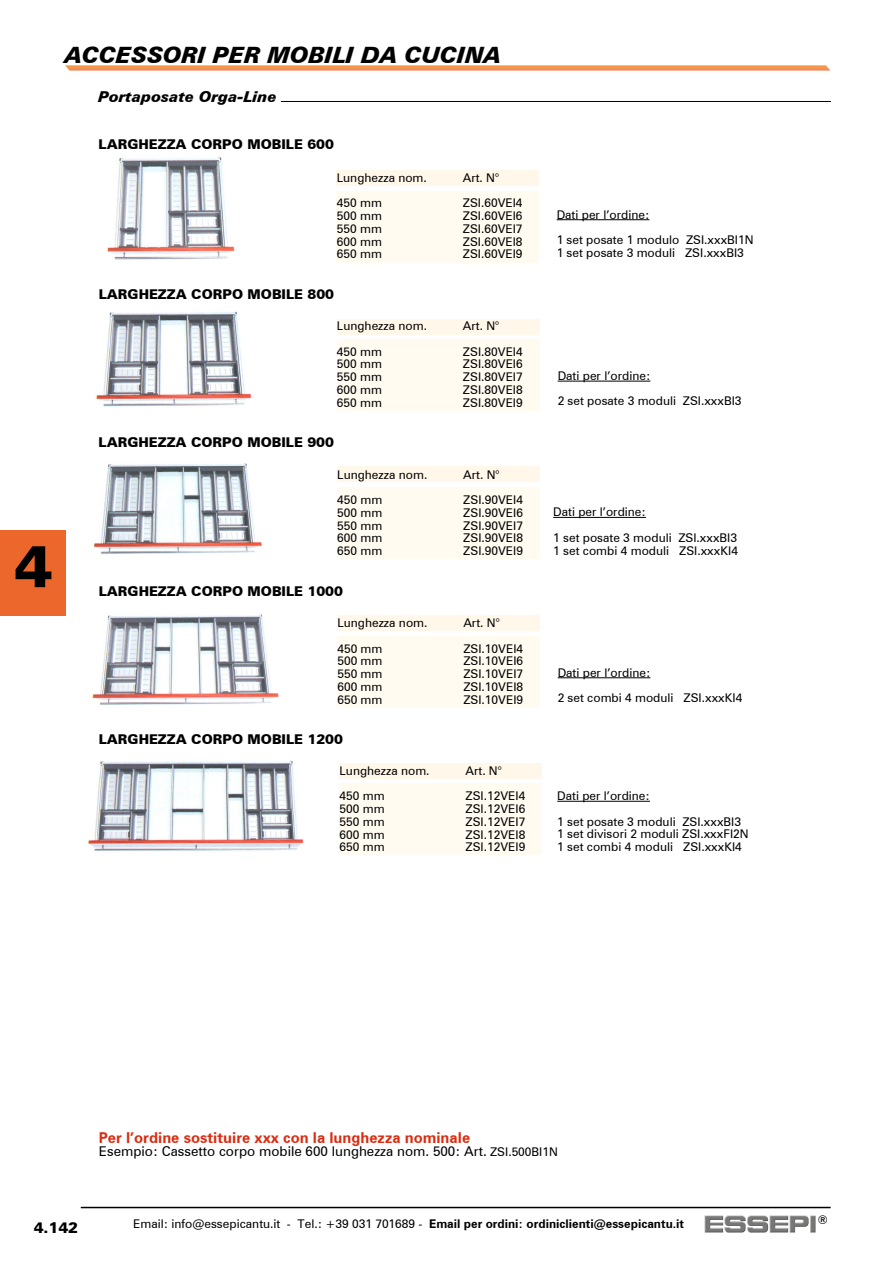
<style>
.page{position:relative;width:893px;height:1263px;background:#fff}
.page>*{position:absolute;margin:0;border:0;box-sizing:border-box;transform-origin:0 0}
.t1{font:900 58.65px "Zurich BT";color:#000}
.t2{font:italic 900 22.5px "Zurich BT";color:#000}
.t3{font:700 15px "Zurich BT";color:#db2c11}
.t4{font:italic 900 15px "Zurich BT";color:#000}
.t5{font:900 15px "Zurich BT";color:#000}
.t6{font:900 13.5px "Zurich BT";color:#000}
.t7{font:13.5px "Zurich BT";color:#000}
.t8{font:12px/25.5px "Zurich BT";color:#000}
.s1{font-size:12px}
.s2{font-weight:700}
</style>
<div class="page">
<svg style="left:65px;top:65px;width:765px;height:5px;background:#f39a59"></svg>
<div style="left:0;top:530px;width:65px;height:85px;background:#ec672c"></div>
<hr style="left:81px;top:1207px;width:750px;height:1px;background:#000">
<img style="left:704px;top:1215px;width:112px;height:18px">
<div style="left:337px;top:170px;width:202px;height:16px;background:#fff7e9"></div>
<div style="left:337px;top:191px;width:202px;height:71px;background:#fffbf1"></div>
<div style="left:337px;top:319px;width:202px;height:15px;background:#fff7e9"></div>
<div style="left:337px;top:339px;width:202px;height:72px;background:#fffbf1"></div>
<div style="left:337px;top:466px;width:202px;height:16px;background:#fff7e9"></div>
<div style="left:337px;top:487px;width:202px;height:72px;background:#fffbf1"></div>
<div style="left:337px;top:615px;width:202px;height:16px;background:#fff7e9"></div>
<div style="left:337px;top:636px;width:202px;height:71px;background:#fffbf1"></div>
<div style="left:340px;top:763px;width:202px;height:16px;background:#fff7e9"></div>
<div style="left:340px;top:784px;width:202px;height:71px;background:#fffbf1"></div>
<img style="left:88px;top:760px;width:216px;height:91px">
<img style="left:96px;top:311px;width:156px;height:96px">
<img style="left:93px;top:463px;width:169px;height:92px">
<img style="left:107px;top:157px;width:128px;height:103px">
<img style="left:92px;top:614px;width:187px;height:91px">
<hr style="left:553px;top:517px;width:93px;height:1px;background:#000">
<hr style="left:558px;top:381px;width:92px;height:1px;background:#000">
<hr style="left:558px;top:677px;width:92px;height:1px;background:#000">
<hr style="left:557px;top:801px;width:93px;height:1px;background:#000">
<hr style="left:557px;top:219px;width:92px;height:1px;background:#000">
<hr style="left:281px;top:101px;width:550px;height:1px;background:#000">
<h2 class="t2" style="left:65px;top:41px;width:438px">ACCESSORI PER MOBILI DA CUCINA</h2>
<p class="t4" style="left:98px;top:87px;width:180px">Portaposate Orga-Line</p>
<h1 class="t1" style="left:14px;top:531px;width:40px">4</h1>
<p class="t6" style="left:99px;top:136px;width:237px">LARGHEZZA CORPO MOBILE 600</p>
<p class="t8" style="left:337px;top:165px;width:92px">Lunghezza nom.</p>
<p class="t8" style="left:463px;top:165px;width:38px">Art. N°</p>
<p class="t8" style="left:337px;top:190px;width:47px">450 mm</p>
<p class="t8" style="left:463px;top:190px;width:61px">ZSI.60VEI4</p>
<p class="t8" style="left:337px;top:203px;width:47px">500 mm</p>
<p class="t8" style="left:463px;top:203px;width:61px">ZSI.60VEI6</p>
<p class="t8" style="left:337px;top:216px;width:47px">550 mm</p>
<p class="t8" style="left:463px;top:216px;width:61px">ZSI.60VEI7</p>
<p class="t8" style="left:337px;top:229px;width:47px">600 mm</p>
<p class="t8" style="left:463px;top:229px;width:61px">ZSI.60VEI8</p>
<p class="t8" style="left:337px;top:241px;width:47px">650 mm</p>
<p class="t8" style="left:463px;top:241px;width:61px">ZSI.60VEI9</p>
<p class="t6" style="left:99px;top:286px;width:237px">LARGHEZZA CORPO MOBILE 800</p>
<p class="t8" style="left:337px;top:313px;width:92px">Lunghezza nom.</p>
<p class="t8" style="left:463px;top:313px;width:38px">Art. N°</p>
<p class="t8" style="left:337px;top:338px;width:47px">450 mm</p>
<p class="t8" style="left:463px;top:338px;width:61px">ZSI.80VEI4</p>
<p class="t8" style="left:337px;top:351px;width:47px">500 mm</p>
<p class="t8" style="left:463px;top:351px;width:61px">ZSI.80VEI6</p>
<p class="t8" style="left:337px;top:364px;width:47px">550 mm</p>
<p class="t8" style="left:463px;top:364px;width:61px">ZSI.80VEI7</p>
<p class="t8" style="left:337px;top:377px;width:47px">600 mm</p>
<p class="t8" style="left:463px;top:377px;width:61px">ZSI.80VEI8</p>
<p class="t8" style="left:337px;top:389px;width:47px">650 mm</p>
<p class="t8" style="left:463px;top:389px;width:61px">ZSI.80VEI9</p>
<p class="t6" style="left:99px;top:434px;width:237px">LARGHEZZA CORPO MOBILE 900</p>
<p class="t8" style="left:337px;top:461px;width:92px">Lunghezza nom.</p>
<p class="t8" style="left:463px;top:461px;width:38px">Art. N°</p>
<p class="t8" style="left:337px;top:487px;width:47px">450 mm</p>
<p class="t8" style="left:463px;top:487px;width:61px">ZSI.90VEI4</p>
<p class="t8" style="left:337px;top:500px;width:47px">500 mm</p>
<p class="t8" style="left:463px;top:500px;width:61px">ZSI.90VEI6</p>
<p class="t8" style="left:337px;top:512px;width:47px">550 mm</p>
<p class="t8" style="left:463px;top:512px;width:61px">ZSI.90VEI7</p>
<p class="t8" style="left:337px;top:525px;width:47px">600 mm</p>
<p class="t8" style="left:463px;top:525px;width:61px">ZSI.90VEI8</p>
<p class="t8" style="left:337px;top:538px;width:47px">650 mm</p>
<p class="t8" style="left:463px;top:538px;width:61px">ZSI.90VEI9</p>
<p class="t6" style="left:99px;top:583px;width:246px">LARGHEZZA CORPO MOBILE 1000</p>
<p class="t8" style="left:337px;top:610px;width:92px">Lunghezza nom.</p>
<p class="t8" style="left:463px;top:610px;width:38px">Art. N°</p>
<p class="t8" style="left:337px;top:635px;width:47px">450 mm</p>
<p class="t8" style="left:463px;top:635px;width:61px">ZSI.10VEI4</p>
<p class="t8" style="left:337px;top:648px;width:47px">500 mm</p>
<p class="t8" style="left:463px;top:648px;width:61px">ZSI.10VEI6</p>
<p class="t8" style="left:337px;top:661px;width:47px">550 mm</p>
<p class="t8" style="left:463px;top:661px;width:61px">ZSI.10VEI7</p>
<p class="t8" style="left:337px;top:674px;width:47px">600 mm</p>
<p class="t8" style="left:463px;top:674px;width:61px">ZSI.10VEI8</p>
<p class="t8" style="left:337px;top:686px;width:47px">650 mm</p>
<p class="t8" style="left:463px;top:686px;width:61px">ZSI.10VEI9</p>
<p class="t6" style="left:99px;top:731px;width:246px">LARGHEZZA CORPO MOBILE 1200</p>
<p class="t8" style="left:339px;top:758px;width:92px">Lunghezza nom.</p>
<p class="t8" style="left:465px;top:758px;width:38px">Art. N°</p>
<p class="t8" style="left:339px;top:783px;width:47px">450 mm</p>
<p class="t8" style="left:465px;top:783px;width:61px">ZSI.12VEI4</p>
<p class="t8" style="left:339px;top:796px;width:47px">500 mm</p>
<p class="t8" style="left:465px;top:796px;width:61px">ZSI.12VEI6</p>
<p class="t8" style="left:339px;top:809px;width:47px">550 mm</p>
<p class="t8" style="left:465px;top:809px;width:61px">ZSI.12VEI7</p>
<p class="t8" style="left:339px;top:821px;width:47px">600 mm</p>
<p class="t8" style="left:465px;top:821px;width:61px">ZSI.12VEI8</p>
<p class="t8" style="left:339px;top:834px;width:47px">650 mm</p>
<p class="t8" style="left:465px;top:834px;width:61px">ZSI.12VEI9</p>
<p class="t8" style="left:557px;top:201px;width:198px">Dati per l’ordine:<br>1 set posate 1 modulo ZSI.xxxBI1N</p>
<p class="t8" style="left:557px;top:240px;width:189px">1 set posate 3 moduli ZSI.xxxBI3</p>
<p class="t8" style="left:558px;top:363px;width:185px">Dati per l’ordine:<br>2 set posate 3 moduli ZSI.xxxBI3</p>
<p class="t8" style="left:553px;top:499px;width:185px">Dati per l’ordine:<br>1 set posate 3 moduli ZSI.xxxBI3</p>
<p class="t8" style="left:553px;top:537px;width:186px">1 set combi 4 moduli ZSI.xxxKI4</p>
<p class="t8" style="left:558px;top:659px;width:186px">Dati per l’ordine:<br>2 set combi 4 moduli ZSI.xxxKI4</p>
<p class="t8" style="left:557px;top:783px;width:185px">Dati per l’ordine:<br>1 set posate 3 moduli ZSI.xxxBI3</p>
<p class="t8" style="left:557px;top:828px;width:193px;line-height:12.8px">1 set divisori 2 moduli ZSI.xxxFI2N<br>1 set combi 4 moduli ZSI.xxxKI4</p>
<p class="t3" style="left:99px;top:1128px;width:373px">Per l’ordine sostituire xxx con la lunghezza nominale</p>
<p class="t7" style="left:99px;top:1143px;width:460px">Esempio: Cassetto corpo mobile 600 lunghezza nom. 500: Art. <span class="s1">ZSI.500BI1N</span></p>
<p class="t5" style="left:34px;top:1218px;width:46px">4.142</p>
<p class="t8" style="left:133px;top:1210px;width:552px">Email: info@essepicantu.it - Tel.: +39 031 701689 - <span class="s2">Email per ordini: ordiniclienti@essepicantu.it</span></p>
<p class="t8" style="left:818px;top:1206px;width:11px">®</p>
</div>
